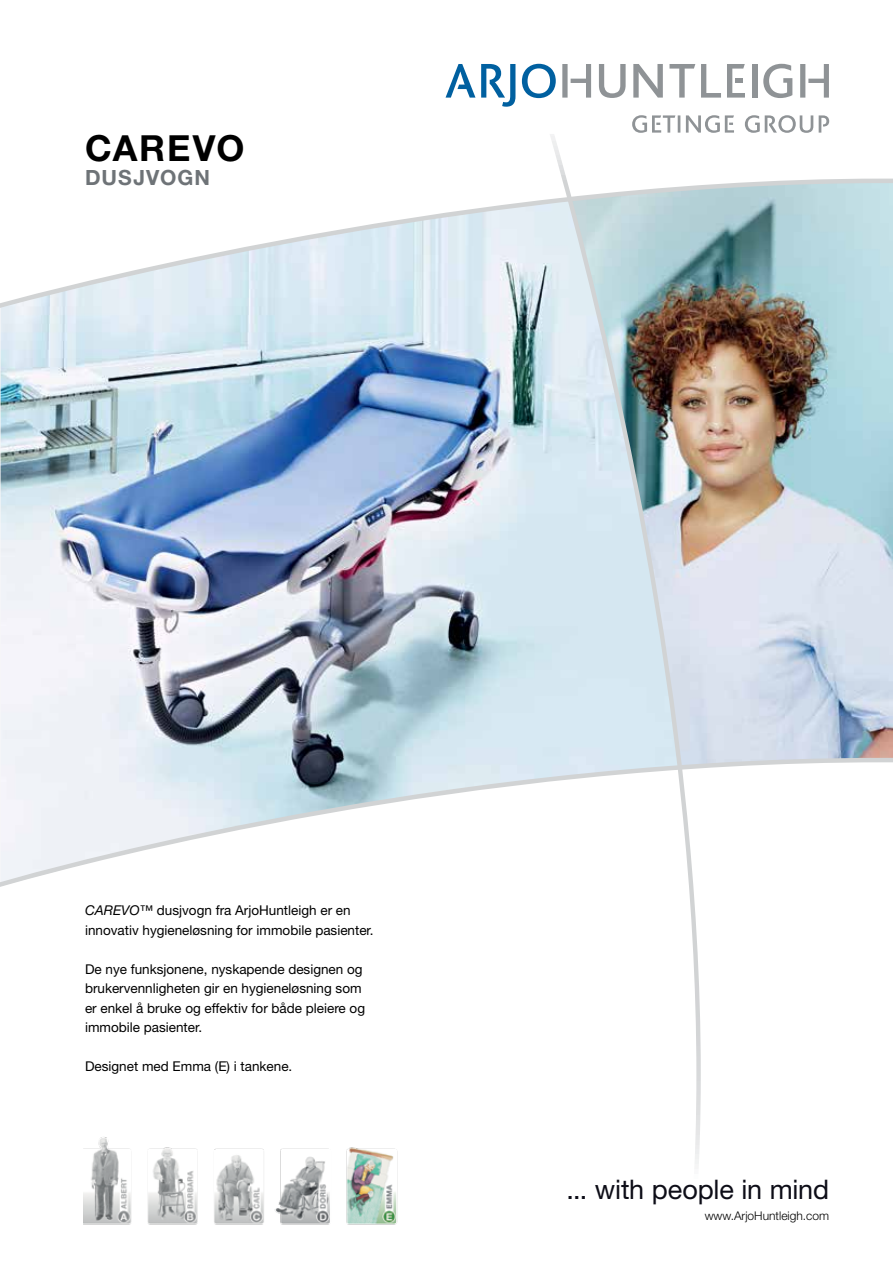
<style>
.page{position:relative;width:893px;height:1263px;background:#fff}
.page>*{position:absolute;margin:0;border:0;box-sizing:border-box;transform-origin:0 0}
.t1{font:700 36px "Helvetica Neue LT Pro";letter-spacing:.05em;color:#000}
.t2{font:27px "Helvetica Neue LT Pro";letter-spacing:-.005em;color:#0d0d17}
.t3{font:700 21px "Helvetica Neue LT Pro";letter-spacing:.05em;color:#6e7377}
.t4{font:13.5px/19.5px "Helvetica Neue LT Pro";color:#000}
.t5{font:300 12px "Helvetica Neue LT Pro";color:#000}
.s1{font-style:italic}
</style>
<div class="page">
<svg style="left:446px;top:64px;width:29px;height:34px"></svg>
<svg style="left:481px;top:64px;width:34px;height:43px"></svg>
<svg style="left:522px;top:64px;width:34px;height:34px"></svg>
<svg style="left:562px;top:64px;width:29px;height:34px"></svg>
<svg style="left:800px;top:64px;width:29px;height:34px"></svg>
<svg style="left:701px;top:64px;width:20px;height:34px"></svg>
<svg style="left:763px;top:64px;width:29px;height:34px"></svg>
<svg style="left:727px;top:64px;width:18px;height:34px"></svg>
<div style="left:752px;top:64px;width:6px;height:34px;background:#8f9396"></div>
<svg style="left:633px;top:64px;width:30px;height:34px"></svg>
<svg style="left:599px;top:64px;width:27px;height:34px"></svg>
<svg style="left:669px;top:64px;width:26px;height:34px"></svg>
<svg style="left:632px;top:115px;width:197px;height:18px"></svg>
<img style="left:83px;top:1137px;width:315px;height:88px">
<svg style="left:550px;top:134px;width:151px;height:1030px"></svg>
<img style="left:0;top:179px;width:893px;height:711px">
<h1 class="t1" style="left:85px;top:126px;width:161px">CAREVO</h1>
<h3 class="t3" style="left:85px;top:164px;width:127px">DUSJVOGN</h3>
<p class="t4" style="left:85px;top:900px;width:290px"><span class="s1">CAREVO™</span> dusjvogn fra ArjoHuntleigh er en innovativ hygieneløsning for immobile pasienter.</p>
<p class="t4" style="left:85px;top:959px;width:282px">De nye funksjonene, nyskapende designen og brukervennligheten gir en hygieneløsning som er enkel å bruke og effektiv for både pleiere og immobile pasienter.</p>
<p class="t4" style="left:85px;top:1056px;width:209px">Designet med Emma (E) i tankene.</p>
<h2 class="t2" style="left:567px;top:1173px;width:264px">... with people in mind</h2>
<p class="t5" style="left:705px;top:1209px;width:126px">www.ArjoHuntleigh.com</p>
</div>
